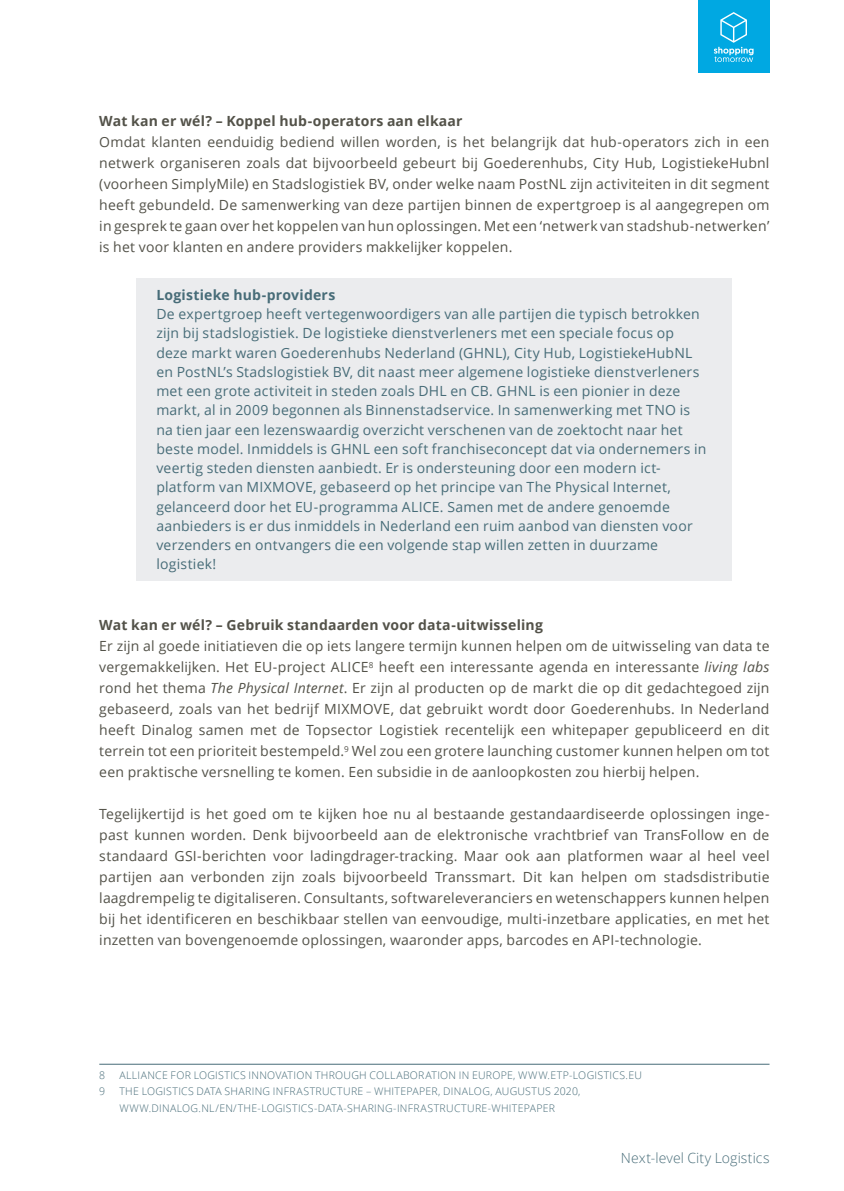
<style>
.page{position:relative;width:844px;height:1191px;background:#fff}
.page>*{position:absolute;margin:0;border:0;box-sizing:border-box;transform-origin:0 0}
._2020_Plat{font:14px/21px "Open Sans";letter-spacing:.015em;color:#535249;text-align:justify}
._2020_Kader_plat{font:14px/19.2px "Open Sans";letter-spacing:.015em;color:#476c78}
._2020_Tussenkop{font:700 14px "Open Sans";letter-spacing:.015em;color:#535249}
.t1{font:300 14px "Open Sans";letter-spacing:.01em;color:#476c78}
._2020_Kader_kopje{font:700 14px "Open Sans";letter-spacing:.015em;color:#476c78}
._2020_Voetnoot{font:300 10.5px/16.1px "Open Sans";letter-spacing:.025em;color:#476c78}
.s1{font-style:italic}
</style>
<div class="page">
<div style="left:697px;top:0;width:72px;height:72px;background:#00a8e2"></div>
<svg style="left:713px;top:12px;width:40px;height:50px"></svg>
<div style="left:136px;top:278px;width:596px;height:302px;background:#ebecee"></div>
<hr style="left:99px;top:1064px;width:670px;height:1px;background:#476c78">
<h4 class="_2020_Tussenkop" style="left:99px;top:111px;width:364px">Wat kan er wél? – Koppel hub-operators aan elkaar</h4>
<p class="_2020_Plat" style="left:99px;top:131px;width:671px">Omdat klanten eenduidig bediend willen worden, is het belangrijk dat hub-operators zich in een netwerk organiseren zoals dat bijvoorbeeld gebeurt bij Goederenhubs, City Hub, LogistiekeHubnl (voorheen SimplyMile) en Stadslogistiek BV, onder welke naam PostNL zijn activiteiten in dit segment heeft gebundeld. De samenwerking van deze partijen binnen de expertgroep is al aangegrepen om in gesprek te gaan over het koppelen van hun oplossingen. Met een ‘netwerk van stadshub-netwerken’ is het voor klanten en andere providers makkelijker koppelen.</p>
<p class="_2020_Kader_kopje" style="left:156px;top:285px;width:180px">Logistieke hub-providers</p>
<p class="_2020_Kader_plat" style="left:156px;top:304px;width:551px">De expertgroep heeft vertegenwoordigers van alle partijen die typisch betrokken zijn bij stadslogistiek. De logistieke dienstverleners met een speciale focus op deze markt waren Goederenhubs Nederland (GHNL), City Hub, LogistiekeHubNL en PostNL’s Stadslogistiek BV, dit naast meer algemene logistieke dienstverleners met een grote activiteit in steden zoals DHL en CB. GHNL is een pionier in deze markt, al in 2009 begonnen als Binnenstadservice. In samenwerking met TNO is na tien jaar een lezenswaardig overzicht verschenen van de zoektocht naar het beste model. Inmiddels is GHNL een soft franchiseconcept dat via ondernemers in veertig steden diensten aanbiedt. Er is ondersteuning door een modern ict&shy;platform van MIXMOVE, gebaseerd op het principe van The Physical Internet, gelanceerd door het EU-programma ALICE. Samen met de andere genoemde aanbieders is er dus inmiddels in Nederland een ruim aanbod van diensten voor verzenders en ontvangers die een volgende stap willen zetten in duurzame logistiek!</p>
<h4 class="_2020_Tussenkop" style="left:99px;top:615px;width:445px">Wat kan er wél? – Gebruik standaarden voor data-uitwisseling</h4>
<p class="_2020_Plat" style="left:99px;top:635px;width:671px">Er zijn al goede initiatieven die op iets langere termijn kunnen helpen om de uitwisseling van data te vergemakkelijken. Het EU-project ALICE<sup>8</sup> heeft een interessante agenda en interessante <span class="s1">living labs </span>rond het thema <span class="s1">The Physical Internet</span>. Er zijn al producten op de markt die op dit gedachtegoed zijn gebaseerd, zoals van het bedrijf MIXMOVE, dat gebruikt wordt door Goederenhubs. In Nederland heeft Dinalog samen met de Topsector Logistiek recentelijk een whitepaper gepubliceerd en dit terrein tot een prioriteit bestempeld.<sup>9</sup> Wel zou een grotere launching customer kunnen helpen om tot een praktische versnelling te komen. Een subsidie in de aanloopkosten zou hierbij helpen.</p>
<p class="_2020_Plat" style="left:99px;top:803px;width:671px;text-align:left">Tegelijkertijd is het goed om te kijken hoe nu al bestaande gestandaardiseerde oplossingen inge--- past kunnen worden. Denk bijvoorbeeld aan de elektronische vrachtbrief van TransFollow en de standaard GSI-berichten voor ladingdrager-tracking. Maar ook aan platformen waar al heel veel partijen aan verbonden zijn zoals bijvoorbeeld Transsmart. Dit kan helpen om stadsdistributie laagdrempelig te digitaliseren. Consultants, softwareleveranciers en wetenschappers kunnen helpen bij het identificeren en beschikbaar stellen van eenvoudige, multi-inzetbare applicaties, en met het inzetten van bovengenoemde oplossingen, waaronder apps, barcodes en API-technologie.</p>
<p class="_2020_Voetnoot" style="left:99px;top:1067px;width:7px">8</p>
<p class="_2020_Voetnoot" style="left:119px;top:1067px;width:524px">ALLIANCE FOR LOGISTICS INNOVATION THROUGH COLLABORATION IN EUROPE, WWW.ETP-LOGISTICS.EU</p>
<p class="_2020_Voetnoot" style="left:99px;top:1083px;width:7px">9</p>
<p class="_2020_Voetnoot" style="left:119px;top:1083px;width:462px">THE LOGISTICS DATA SHARING INFRASTRUCTURE – WHITEPAPER, DINALOG, AUGUSTUS 2020,<br>WWW.DINALOG.NL/EN/THE-LOGISTICS-DATA-SHARING-INFRASTRUCTURE-WHITEPAPER</p>
<p class="t1" style="left:620px;top:1148px;width:150px">Next-level City Logistics</p>
</div>
